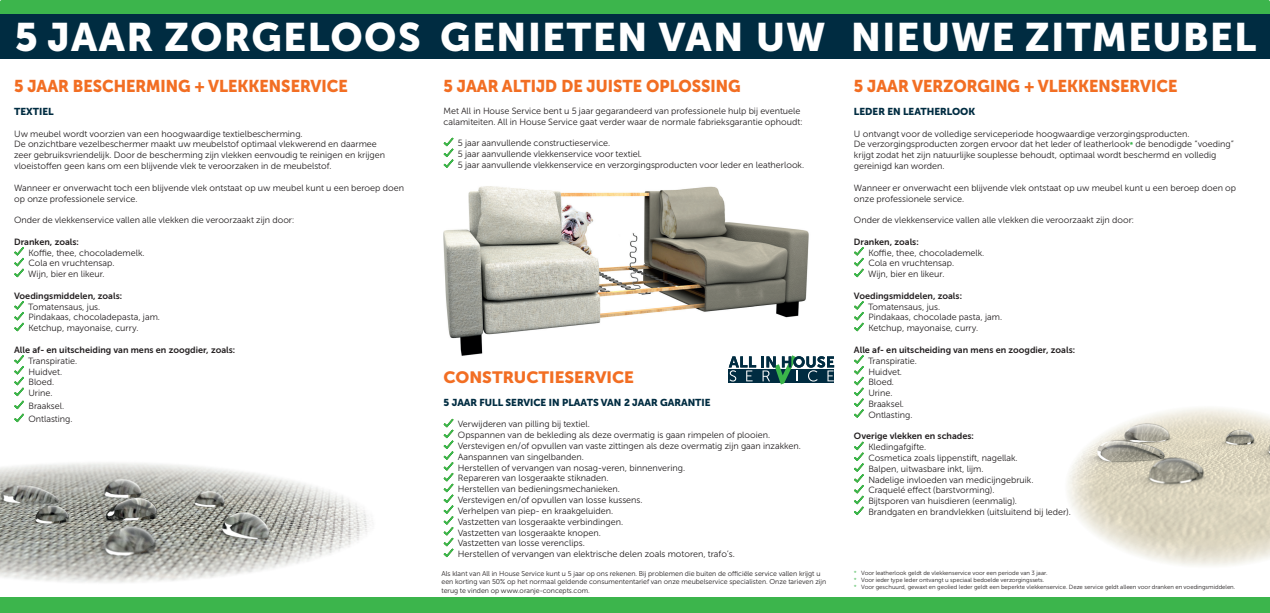
<style>
.page{position:relative;width:1270px;height:613px;background:#fff}
.page>*{position:absolute;margin:0;border:0;box-sizing:border-box;transform-origin:0 0}
.t1{font:39.5px "Museo Sans Cyrl 900";letter-spacing:.04em;color:#fff}
.t2{font:17px "Museo Sans Cyrl 900";color:#f26e23;scale:.96 1}
.t3{font:16.3px "Museo Sans Cyrl 900";color:#f26e23;scale:1.04 1}
.t4{font:10px "Museo Sans Cyrl 900";color:#002c41}
.t5{font:9px/10.8px "Museo Sans Cyrl 300";color:#231f20}
.t6{font:9px "Museo Sans Cyrl 700";color:#231f20}
.t7{font:7px/8.4px "Museo Sans Cyrl 300";color:#231f20}
.t8{font:6px/7.2px "Museo Sans Cyrl 300";color:#231f20}
.s1{font-family:"Museo Sans Cyrl 900";font-size:7px;color:#3cb54c}
.s2{color:#3cb54c}
</style>
<div class="page">
<div style="left:1px;top:0;width:1268px;height:34px;background:#3cb54c"></div>
<div style="left:0;top:0;width:1270px;height:34px;border:1px solid #3cb54c"></div>
<div style="left:0;top:597px;width:1270px;height:15px;background:#3cb54c"></div>
<div style="left:0;top:14px;width:1270px;height:45px;background:#002c41"></div>
<img style="left:1067px;top:408px;width:203px;height:158px">
<img style="left:443px;top:186px;width:392px;height:184px">
<svg style="left:14px;top:247px;width:10px;height:31px"></svg>
<svg style="left:14px;top:301px;width:10px;height:31px"></svg>
<svg style="left:14px;top:355px;width:10px;height:68px"></svg>
<svg style="left:854px;top:247px;width:10px;height:31px"></svg>
<svg style="left:854px;top:301px;width:10px;height:31px"></svg>
<svg style="left:854px;top:355px;width:10px;height:63px"></svg>
<svg style="left:854px;top:441px;width:10px;height:74px"></svg>
<svg style="left:443px;top:137px;width:11px;height:31px"></svg>
<svg style="left:443px;top:418px;width:11px;height:140px"></svg>
<svg style="left:729px;top:355px;width:105px;height:29px"></svg>
<img style="left:0;top:463px;width:373px;height:120px">
<h1 class="t1" style="left:15px;top:15px;width:1243px">5 JAAR ZORGELOOS GENIETEN VAN UW NIEUWE ZITMEUBEL</h1>
<h2 class="t2" style="left:14px;top:77px;width:349px">5 JAAR BESCHERMING + VLEKKENSERVICE</h2>
<p class="t4" style="left:14px;top:106px;width:41px">TEXTIEL</p>
<p class="t5" style="left:14px;top:128px;width:372px">Uw meubel wordt voorzien van een hoogwaardige textielbescherming.<br>De onzichtbare vezelbeschermer maakt uw meubelstof optimaal vlekwerend en daarmee zeer gebruiksvriendelijk. Door de bescherming zijn vlekken eenvoudig te reinigen en krijgen vloeistoffen geen kans om een blijvende vlek te veroorzaken in de meubelstof.</p>
<p class="t5" style="left:14px;top:182px;width:391px">Wanneer er onverwacht toch een blijvende vlek ontstaat op uw meubel kunt u een beroep doen op onze professionele service.</p>
<p class="t5" style="left:14px;top:215px;width:282px">Onder de vlekkenservice vallen alle vlekken die veroorzaakt zijn door:</p>
<p class="t6" style="left:14px;top:236px;width:66px">Dranken, zoals:</p>
<p class="t5" style="left:28px;top:247px;width:118px">Koffie, thee, chocolademelk.<br>Cola en vruchtensap.<br>Wijn, bier en likeur.</p>
<p class="t6" style="left:14px;top:290px;width:110px">Voedingsmiddelen, zoals:</p>
<p class="t5" style="left:28px;top:301px;width:133px">Tomatensaus, jus.<br>Pindakaas, chocoladepasta, jam.<br>Ketchup, mayonaise, curry.</p>
<p class="t6" style="left:14px;top:344px;width:223px">Alle af- en uitscheiding van mens en zoogdier, zoals:</p>
<p class="t5" style="left:28px;top:355px;width:50px">Transpiratie.<br>Huidvet.<br>Bloed.<br>Urine.</p>
<p class="t5" style="left:29px;top:399px;width:46px;line-height:13px">Braaksel.<br>Ontlasting.</p>
<h2 class="t2" style="left:444px;top:77px;width:311px">5 JAAR ALTIJD DE JUISTE OPLOSSING</h2>
<p class="t5" style="left:444px;top:105px;width:360px">Met All in House Service bent u 5 jaar gegarandeerd van professionele hulp bij eventuele calamiteiten. All in House Service gaat verder waar de normale fabrieksgarantie ophoudt:</p>
<p class="t5" style="left:458px;top:138px;width:348px">5 jaar aanvullende constructieservice.<br>5 jaar aanvullende vlekkenservice voor textiel.<br>5 jaar aanvullende vlekkenservice en verzorgingsproducten voor leder en leatherlook.</p>
<h3 class="t3" style="left:444px;top:368px;width:184px">CONSTRUCTIESERVICE</h3>
<p class="t4" style="left:444px;top:396px;width:268px">5 JAAR FULL SERVICE IN PLAATS VAN 2 JAAR GARANTIE</p>
<p class="t5" style="left:458px;top:419px;width:345px">Verwijderen van pilling bij textiel.<br>Opspannen van de bekleding als deze overmatig is gaan rimpelen of plooien.<br>Verstevigen en/of opvullen van vaste zittingen als deze overmatig zijn gaan inzakken.<br>Aanspannen van singelbanden.<br>Herstellen of vervangen van nosag-veren, binnenvering.<br>Repareren van losgeraakte stiknaden.<br>Herstellen van bedieningsmechanieken.<br>Verstevigen en/of opvullen van losse kussens.<br>Verhelpen van piep- en kraakgeluiden.<br>Vastzetten van losgeraakte verbindingen.<br>Vastzetten van losgeraakte knopen.<br>Vastzetten van losse verenclips.<br>Herstellen of vervangen van elektrische delen zoals motoren, trafo’s.</p>
<p class="t7" style="left:441px;top:568px;width:386px">Als klant van All in House Service kunt u 5 jaar op ons rekenen. Bij problemen die buiten de officiële service vallen krijgt u een korting van 50% op het normaal geldende consumententarief van onze meubelservice specialisten. Onze tarieven zijn terug te vinden op www.oranje-concepts.com.</p>
<h2 class="t2" style="left:854px;top:77px;width:338px">5 JAAR VERZORGING + VLEKKENSERVICE</h2>
<p class="t4" style="left:854px;top:106px;width:123px">LEDER EN LEATHERLOOK</p>
<p class="t5" style="left:854px;top:128px;width:381px">U ontvangt voor de volledige serviceperiode hoogwaardige verzorgingsproducten.<br>De verzorgingsproducten zorgen ervoor dat het leder of leatherlook<span class="s1">*</span> de benodigde “voeding” krijgt zodat het zijn natuurlijke souplesse behoudt, optimaal wordt beschermd en volledig gereinigd kan worden.</p>
<p class="t5" style="left:854px;top:182px;width:384px">Wanneer er onverwacht een blijvende vlek ontstaat op uw meubel kunt u een beroep doen op onze professionele service.</p>
<p class="t5" style="left:854px;top:215px;width:282px">Onder de vlekkenservice vallen alle vlekken die veroorzaakt zijn door:</p>
<p class="t6" style="left:854px;top:236px;width:66px">Dranken, zoals:</p>
<p class="t5" style="left:868px;top:247px;width:118px">Koffie, thee, chocolademelk.<br>Cola en vruchtensap.<br>Wijn, bier en likeur.</p>
<p class="t6" style="left:854px;top:290px;width:110px">Voedingsmiddelen, zoals:</p>
<p class="t5" style="left:868px;top:301px;width:136px">Tomatensaus, jus.<br>Pindakaas, chocolade pasta, jam.<br>Ketchup, mayonaise, curry.</p>
<p class="t6" style="left:854px;top:344px;width:223px">Alle af- en uitscheiding van mens en zoogdier, zoals:</p>
<p class="t5" style="left:868px;top:355px;width:50px">Transpiratie.<br>Huidvet.<br>Bloed.<br>Urine.<br>Braaksel.<br>Ontlasting.</p>
<p class="t6" style="left:854px;top:431px;width:121px">Overige vlekken en schades:</p>
<p class="t5" style="left:868px;top:441px;width:204px">Kledingafgifte.<br>Cosmetica zoals lippenstift, nagellak.<br>Balpen, uitwasbare inkt, lijm.<br>Nadelige invloeden van medicijngebruik.<br>Craquelé effect (barstvorming).<br>Bijtsporen van huisdieren (eenmalig).<br>Brandgaten en brandvlekken (uitsluitend bij leder).</p>
<p class="t8" style="left:854px;top:569px;width:383px"><span class="s2">*</span> Voor leatherlook geldt de vlekkenservice voor een periode van 3 jaar.<br><span class="s2">*</span> Voor ieder type leder ontvangt u speciaal bedoelde verzorgingssets.<br><span class="s2">*</span> Voor geschuurd, gewaxt en geolied leder geldt een beperkte vlekkenservice. Deze service geldt alleen voor dranken en voedingsmiddelen.</p>
</div>
